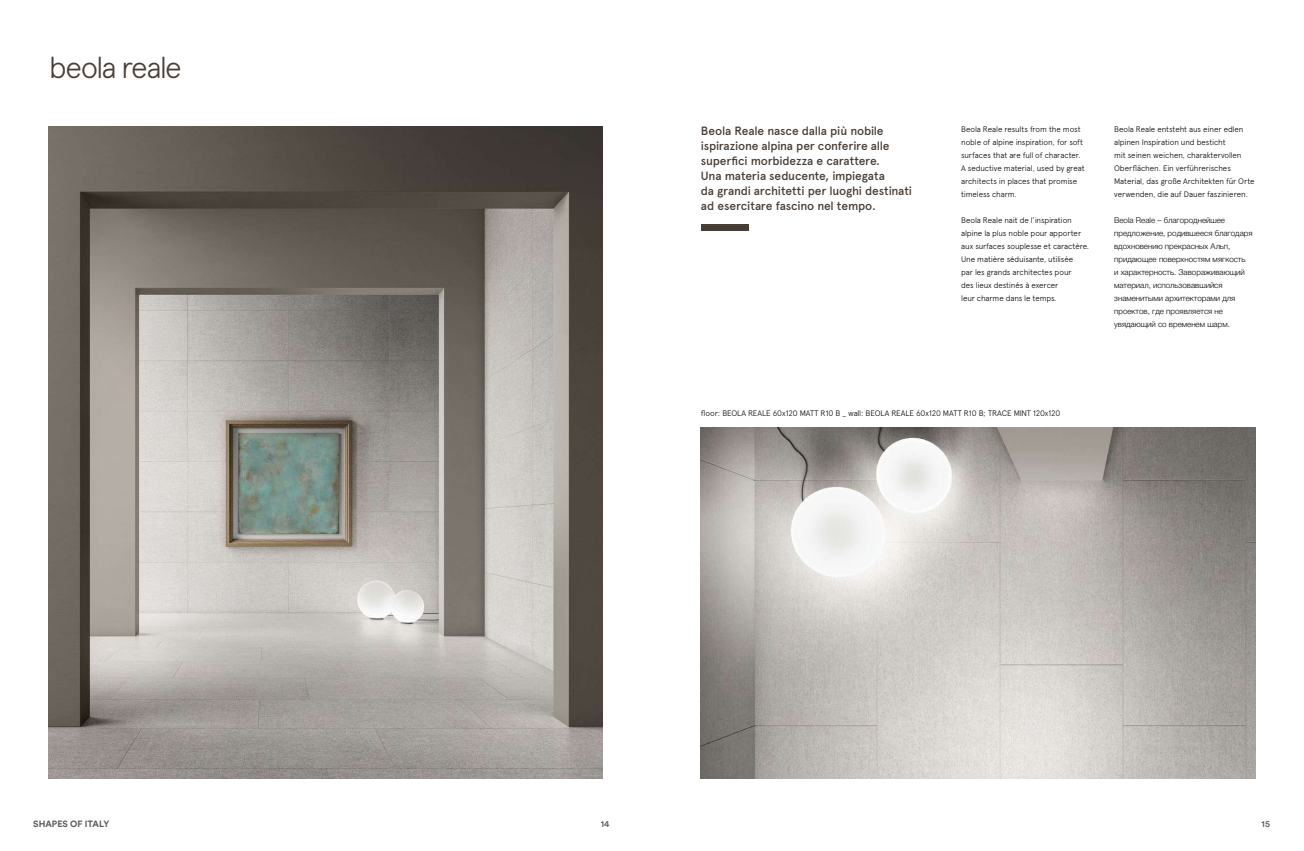
<style>
.page{position:relative;width:1304px;height:851px;background:#fff}
.page>*{position:absolute;margin:0;border:0;box-sizing:border-box;transform-origin:0 0}
.t1{font:300 30px "Apercu";letter-spacing:-.065em;color:#483d35}
.t2{font:500 12px/15px "Apercu";letter-spacing:-.015em;color:#483d35}
.t3{font:700 9px "Circular Std";color:#56595b}
.t4{font:500 9px "Circular Std";color:#56595b}
.t5{font:300 8px/13px "Apercu";letter-spacing:-.015em;color:#000}
.t6{font:300 8px/13px "Helvetica Neue LTCYR";color:#000}
</style>
<div class="page">
<img style="left:49px;top:126px;width:553px;height:652px">
<img style="left:701px;top:427px;width:554px;height:351px">
<div style="left:701px;top:224px;width:48px;height:7px;background:#483d35"></div>
<h1 class="t1" style="left:49px;top:50px;width:134px">beola reale</h1>
<h2 class="t2" style="left:701px;top:123px;width:213px">Beola Reale nasce dalla più nobile ispirazione alpina per conferire alle superfici morbidezza e carattere.<br>Una materia seducente, impiegata<br>da grandi architetti per luoghi destinati ad esercitare fascino nel tempo.</h2>
<p class="t5" style="left:961px;top:122px;width:125px">Beola Reale results from the most noble of alpine inspiration, for soft surfaces that are full of character.<br>A seductive material, used by great architects in places that promise timeless charm.</p>
<p class="t5" style="left:961px;top:213px;width:130px">Beola Reale nait de l’inspiration alpine la plus noble pour apporter aux surfaces souplesse et caractère.<br>Une matière séduisante, utilisée<br>par les grands architectes pour<br>des lieux destinés à exercer<br>leur charme dans le temps.</p>
<p class="t5" style="left:1114px;top:122px;width:142px">Beola Reale entsteht aus einer edlen alpinen Inspiration und besticht<br>mit seinen weichen, charaktervollen Oberflächen. Ein verführerisches Material, das große Architekten für Orte verwenden, die auf Dauer faszinieren.</p>
<p class="t6" style="left:1114px;top:214px;width:140px">Beola Reale – благороднейшее предложение, родившееся благодаря вдохновению прекрасных Альп, придающее поверхностям мягкость<br>и характерность. Завораживающий материал, использовавшийся знаменитыми архитекторами для проектов, где проявляется не увядающий со временем шарм.</p>
<p class="t5" style="left:701px;top:406px;width:361px">floor: BEOLA REALE 60x120 MATT R10 B _ wall: BEOLA REALE 60x120 MATT R10 B; TRACE MINT 120x120</p>
<p class="t3" style="left:33px;top:818px;width:78px">SHAPES OF ITALY</p>
<p class="t4" style="left:601px;top:818px;width:10px">14</p>
<p class="t4" style="left:1262px;top:818px;width:10px">15</p>
</div>
